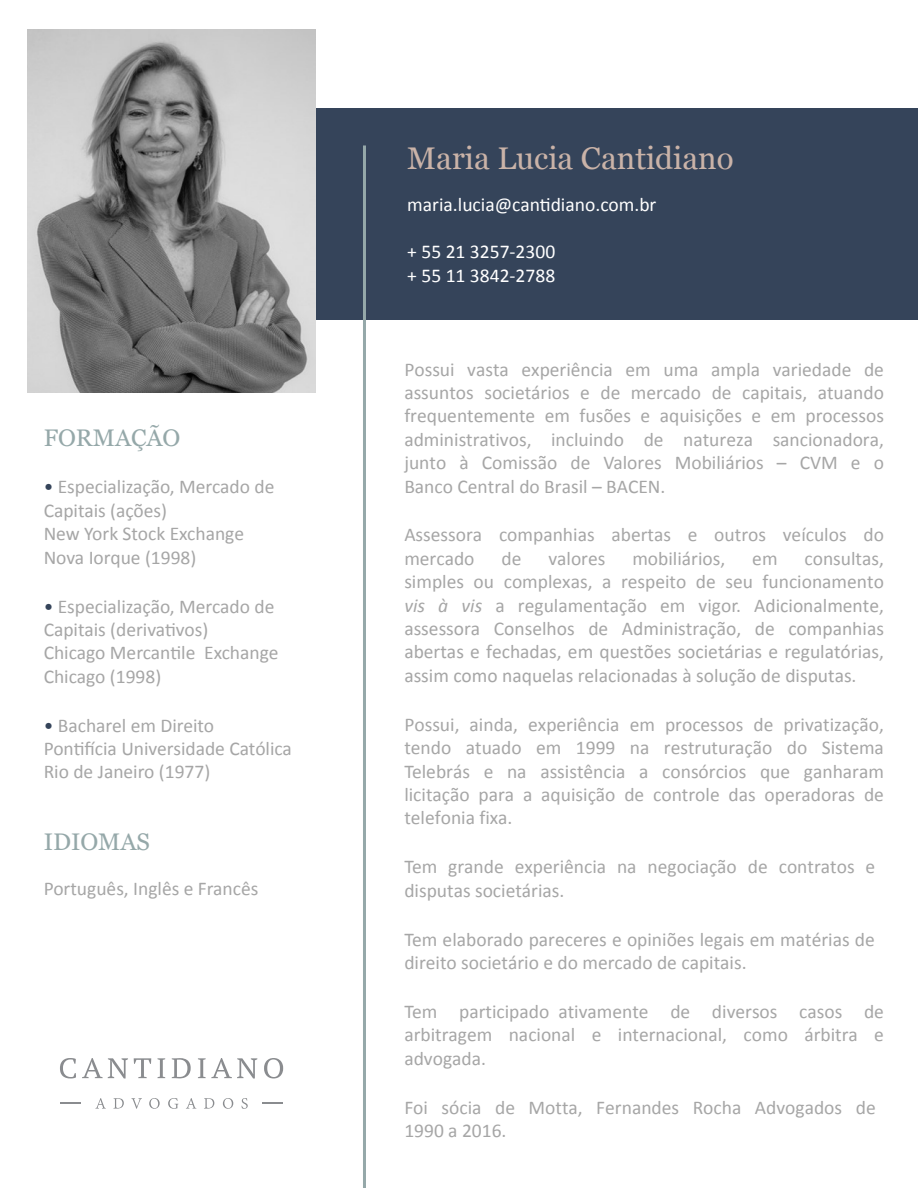
<style>
.page{position:relative;width:918px;height:1188px;background:#fff}
.page>*{position:absolute;margin:0;border:0;box-sizing:border-box;transform-origin:0 0}
.t1{font:31.35px "Georgia";color:#cab3a8}
.t2{font:24px "Georgia";color:#95a8a9}
.t3{font:19.5px/23.4px "Calibri";color:#a6a6a6;text-align:justify}
.t4{font:19.5px "Calibri";color:#fff}
.s1{color:#35445a}
.s2{font-style:italic}
</style>
<div class="page">
<div style="left:263px;top:108px;width:655px;height:211px;background:#35445a"></div>
<img style="left:27px;top:30px;width:289px;height:363px">
<svg style="left:60px;top:1103px;width:21px;height:1px"></svg>
<svg style="left:262px;top:1103px;width:21px;height:1px"></svg>
<svg style="left:60px;top:1058px;width:16px;height:20px"></svg>
<svg style="left:82px;top:1058px;width:46px;height:20px"></svg>
<svg style="left:134px;top:1058px;width:17px;height:20px"></svg>
<svg style="left:157px;top:1058px;width:8px;height:20px"></svg>
<svg style="left:172px;top:1058px;width:19px;height:20px"></svg>
<svg style="left:198px;top:1058px;width:59px;height:20px"></svg>
<svg style="left:264px;top:1058px;width:19px;height:20px"></svg>
<svg style="left:95px;top:1098px;width:153px;height:11px"></svg>
<hr style="left:363px;top:145px;width:3px;height:1043px;background:#95a8a9">
<p class="t2" style="left:44px;top:421px;width:138px">FORMAÇÃO</p>
<p class="t3" style="left:44px;top:475px;width:232px"><span class="s1">•</span> Especialização, Mercado de</p>
<p class="t3" style="left:44px;top:499px;width:125px">Capitais (ações)</p>
<p class="t3" style="left:44px;top:522px;width:202px">New York Stock Exchange</p>
<p class="t3" style="left:44px;top:546px;width:154px">Nova Iorque (1998)</p>
<p class="t3" style="left:44px;top:594px;width:232px"><span class="s1">•</span> Especialização, Mercado de</p>
<p class="t3" style="left:44px;top:618px;width:166px">Capitais (derivativos)</p>
<p class="t3" style="left:44px;top:641px;width:236px">Chicago Mercantile Exchange</p>
<p class="t3" style="left:44px;top:665px;width:119px">Chicago (1998)</p>
<p class="t3" style="left:44px;top:714px;width:172px"><span class="s1">•</span> Bacharel em Direito</p>
<p class="t3" style="left:44px;top:737px;width:250px">Pontifícia Universidade Católica</p>
<p class="t3" style="left:44px;top:760px;width:168px">Rio de Janeiro (1977)</p>
<p class="t2" style="left:44px;top:825px;width:108px">IDIOMAS</p>
<p class="t3" style="left:44px;top:877px;width:216px">Português, Inglês e Francês</p>
<p class="t1" style="left:407px;top:135px;width:328px">Maria Lucia Cantidiano</p>
<p class="t4" style="left:407px;top:193px;width:251px">maria.lucia@cantidiano.com.br</p>
<p class="t4" style="left:407px;top:240px;width:150px">+ 55 21 3257-2300</p>
<p class="t4" style="left:407px;top:263px;width:150px">+ 55 11 3842-2788</p>
<p class="t3" style="left:404px;top:357px;width:481px">Possui vasta experiência em uma ampla variedade de assuntos societários e de mercado de capitais, atuando frequentemente em fusões e aquisições e em processos administrativos, incluindo de natureza sancionadora, junto à Comissão de Valores Mobiliários – CVM e o Banco Central do Brasil – BACEN.</p>
<p class="t3" style="left:404px;top:523px;width:481px">Assessora companhias abertas e outros veículos do mercado</p>
<p class="t3" style="left:502px;top:547px;width:21px">de</p>
<p class="t3" style="left:548px;top:547px;width:59px">valores</p>
<p class="t3" style="left:632px;top:547px;width:94px">mobiliários,</p>
<p class="t3" style="left:752px;top:547px;width:27px">em</p>
<p class="t3" style="left:404px;top:547px;width:481px;text-indent:400px">consultas, simples ou complexas, a respeito de seu funcionamento <span class="s2">vis à vis</span> a regulamentação em vigor. Adicionalmente, assessora Conselhos de Administração, de companhias abertas e fechadas, em questões societárias e regulatórias, assim como naquelas relacionadas à solução de disputas.</p>
<p class="t3" style="left:404px;top:713px;width:481px">Possui, ainda, experiência em processos de privatização, tendo atuado em 1999 na restruturação do Sistema Telebrás e na assistência a consórcios que ganharam licitação para a aquisição de controle das operadoras de telefonia fixa.</p>
<p class="t3" style="left:404px;top:855px;width:472px">Tem grande experiência na negociação de contratos e disputas societárias.</p>
<p class="t3" style="left:404px;top:927px;width:472px">Tem elaborado pareceres e opiniões legais em matérias de direito societário e do mercado de capitais.</p>
<p class="t3" style="left:404px;top:1000px;width:481px">Tem participado ativamente de diversos casos de arbitragem nacional e internacional, como árbitra e advogada.</p>
<p class="t3" style="left:404px;top:1095px;width:473px">Foi sócia de Motta, Fernandes Rocha Advogados de<br>1990 a 2016.</p>
</div>
